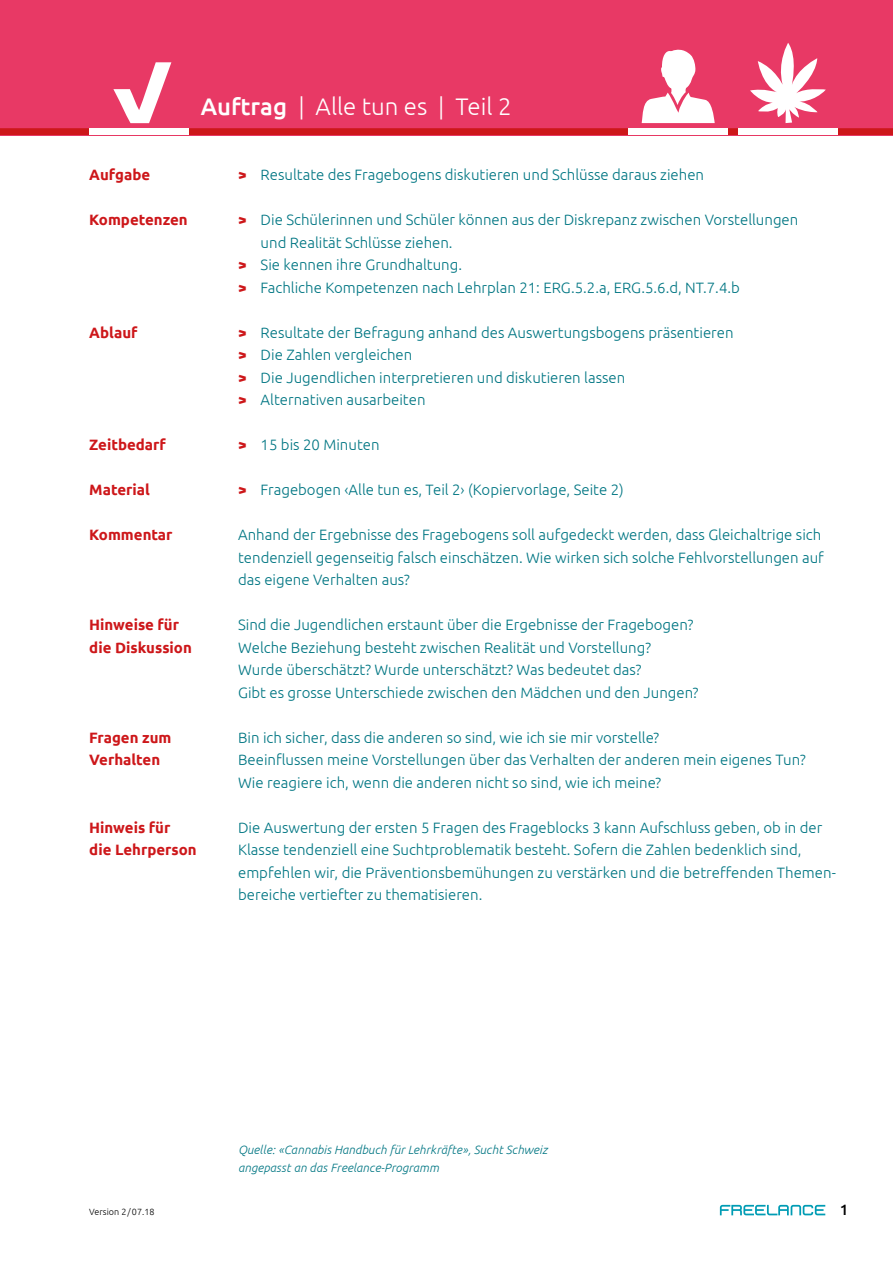
<style>
.page{position:relative;width:893px;height:1263px;background:#fff}
.page>*{position:absolute;margin:0;border:0;box-sizing:border-box;transform-origin:0 0}
.t1{font:300 24px "Ubuntu";color:#fff}
.t2{font:300 15px/22.5px "Ubuntu";color:#007683}
.t3{font:700 15px/22.5px "Ubuntu";color:#cd171a}
.t4{font:500 15px "Ubuntu";color:#000}
.t5{font:italic 300 12px/18px "Ubuntu";letter-spacing:.01em;color:#007683}
.t6{font:300 9px "Ubuntu";color:#000}
.s1{font-weight:500}
.s2{font-weight:700;color:#cd171a}
</style>
<div class="page">
<svg style="left:720px;top:1205px;width:105px;height:10px"></svg>
<div style="left:0;top:0;width:893px;height:135px;background:#e83965"></div>
<svg style="left:0;top:43px;width:893px;height:92px"></svg>
<h1 class="t1" style="left:201px;top:92px;width:312px"><span class="s1">Auftrag</span> | Alle tun es | Teil 2</h1>
<p class="t3" style="left:89px;top:163px;width:62px">Aufgabe</p>
<p class="t3" style="left:89px;top:208px;width:100px">Kompetenzen</p>
<p class="t3" style="left:89px;top:321px;width:50px">Ablauf</p>
<p class="t3" style="left:89px;top:433px;width:78px">Zeitbedarf</p>
<p class="t3" style="left:89px;top:478px;width:62px">Material</p>
<p class="t3" style="left:89px;top:523px;width:85px">Kommentar</p>
<p class="t3" style="left:89px;top:613px;width:104px">Hinweise für die Diskussion</p>
<p class="t3" style="left:89px;top:726px;width:84px">Fragen zum<br>Verhalten</p>
<p class="t3" style="left:89px;top:816px;width:109px">Hinweis für<br>die Lehrperson</p>
<p class="t2" style="left:238px;top:163px;width:467px"><span class="s2">&gt;</span> Resultate des Fragebogens diskutieren und Schlüsse daraus ziehen</p>
<p class="t2" style="left:238px;top:208px;width:562px"><span class="s2">&gt;</span> Die Schülerinnen und Schüler können aus der Diskrepanz zwischen Vorstellungen</p>
<p class="t2" style="left:261px;top:231px;width:194px">und Realität Schlüsse ziehen.</p>
<p class="t2" style="left:238px;top:253px;width:225px"><span class="s2">&gt;</span> Sie kennen ihre Grundhaltung.</p>
<p class="t2" style="left:238px;top:276px;width:503px"><span class="s2">&gt;</span> Fachliche Kompetenzen nach Lehrplan 21: ERG.5.2.a, ERG.5.6.d, NT.7.4.b</p>
<p class="t2" style="left:238px;top:321px;width:497px"><span class="s2">&gt;</span> Resultate der Befragung anhand des Auswertungsbogens präsentieren <span class="s2">&gt;</span> Die Zahlen vergleichen<br><span class="s2">&gt;</span> Die Jugendlichen interpretieren und diskutieren lassen<br><span class="s2">&gt;</span> Alternativen ausarbeiten</p>
<p class="t2" style="left:238px;top:433px;width:143px"><span class="s2">&gt;</span> 15 bis 20 Minuten</p>
<p class="t2" style="left:238px;top:478px;width:387px"><span class="s2">&gt;</span> Fragebogen ‹Alle tun es, Teil 2› (Kopiervorlage, Seite 2)</p>
<p class="t2" style="left:238px;top:523px;width:587px">Anhand der Ergebnisse des Fragebogens soll aufgedeckt werden, dass Gleichaltrige sich tendenziell gegenseitig falsch einschätzen. Wie wirken sich solche Fehlvorstellungen auf das eigene Verhalten aus?</p>
<p class="t2" style="left:238px;top:613px;width:462px">Sind die Jugendlichen erstaunt über die Ergebnisse der Fragebogen?<br>Welche Beziehung besteht zwischen Realität und Vorstellung?<br>Wurde überschätzt? Wurde unterschätzt? Was bedeutet das?<br>Gibt es grosse Unterschiede zwischen den Mädchen und den Jungen?</p>
<p class="t2" style="left:238px;top:726px;width:569px">Bin ich sicher, dass die anderen so sind, wie ich sie mir vorstelle?<br>Beeinflussen meine Vorstellungen über das Verhalten der anderen mein eigenes Tun?<br>Wie reagiere ich, wenn die anderen nicht so sind, wie ich meine?</p>
<p class="t2" style="left:238px;top:816px;width:599px">Die Auswertung der ersten 5 Fragen des Frageblocks 3 kann Aufschluss geben, ob in der Klasse tendenziell eine Suchtproblematik besteht. Sofern die Zahlen bedenklich sind, empfehlen wir, die Präventionsbemühungen zu verstärken und die betreffenden Themen&shy;bereiche vertiefter zu thematisieren.</p>
<p class="t5" style="left:238px;top:1140px;width:311px">Quelle: «Cannabis Handbuch für Lehrkräfte», Sucht Schweiz angepasst an das Freelance-Programm</p>
<p class="t6" style="left:89px;top:1206px;width:67px">Version 2/07.18</p>
<p class="t4" style="left:840px;top:1200px;width:10px">1</p>
</div>
